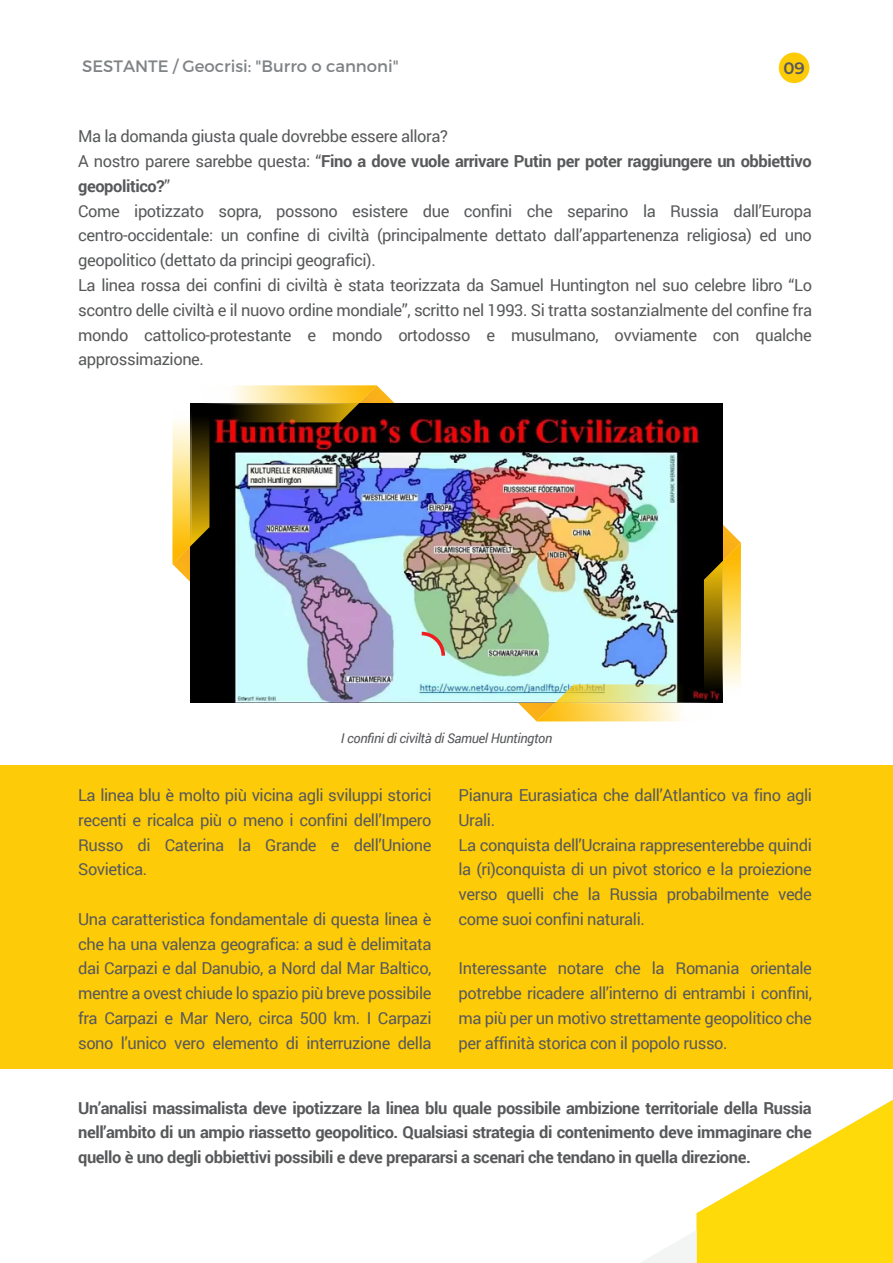
<style>
.page{position:relative;width:893px;height:1263px;background:#fff}
.page>*{position:absolute;margin:0;border:0;box-sizing:border-box;transform-origin:0 0}
.t1{font:16.5px/24.8px "Roboto";letter-spacing:-.025em;color:#58595b;text-align:justify}
.t2{font:700 16.5px/24.8px "Roboto";letter-spacing:-.025em;color:#58595b;text-align:justify}
.t3{font:16.5px "Montserrat";color:#808385}
.t4{font:600 16.5px "Montserrat";color:#58595b}
.t5{font:italic 13.5px "Roboto";letter-spacing:-.025em;color:#58595b}
.s1{font-weight:700}
</style>
<div class="page">
<div style="left:779px;top:53px;width:30px;height:30px;background:#fecb09;border-radius:50%"></div>
<div style="left:0;top:765px;width:893px;height:304px;background:#fecb09"></div>
<svg style="left:696px;top:1099px;width:197px;height:164px;fill:#feda0b"></svg>
<svg style="left:641px;top:1231px;width:55px;height:32px"></svg>
<img style="left:191px;top:404px;width:531px;height:299px">
<svg style="left:418px;top:630px;width:29px;height:29px"></svg>
<img style="left:172px;top:385px;width:237px;height:211px">
<img style="left:505px;top:511px;width:236px;height:210px">
<p class="t3" style="left:82px;top:56px;width:318px">SESTANTE / Geocrisi: "Burro o cannoni"</p>
<p class="t4" style="left:783px;top:56px;width:23px">09</p>
<p class="t1" style="left:78px;top:124px;width:735px;text-align:left">Ma la domanda giusta quale dovrebbe essere allora?<br>A nostro parere sarebbe questa: “<span class="s1">Fino a dove vuole arrivare Putin per poter raggiungere un obbiettivo geopolitico?</span>”<br>Come ipotizzato sopra, possono esistere due confini che separino la Russia dall’Europa centro-occidentale: un confine di civiltà (principalmente dettato dall’appartenenza religiosa) ed uno geopolitico (dettato da principi geografici).<br>La linea rossa dei confini di civiltà è stata teorizzata da Samuel Huntington nel suo celebre libro “Lo scontro delle civiltà e il nuovo ordine mondiale”, scritto nel 1993. Si tratta sostanzialmente del confine fra mondo cattolico-protestante e mondo ortodosso e musulmano, ovviamente con qualche approssimazione.</p>
<p class="t5" style="left:341px;top:728px;width:213px">I confini di civiltà di Samuel Huntington</p>
<p class="t1" style="left:78px;top:782px;width:355px">La linea blu è molto più vicina agli sviluppi storici recenti e ricalca più o meno i confini dell’Impero Russo di Caterina la Grande e dell’Unione Sovietica.</p>
<p class="t1" style="left:78px;top:906px;width:355px">Una caratteristica fondamentale di questa linea è che ha una valenza geografica: a sud è delimitata dai Carpazi e dal Danubio, a Nord dal Mar Baltico, mentre a ovest chiude lo spazio più breve possibile fra Carpazi e Mar Nero, circa 500 km. I Carpazi sono l’unico vero elemento di interruzione della</p>
<p class="t1" style="left:459px;top:782px;width:355px;text-align:left">Pianura Eurasiatica che dall’Atlantico va fino agli Urali.<br>La conquista dell’Ucraina rappresenterebbe quindi la (ri)conquista di un pivot storico e la proiezione verso quelli che la Russia probabilmente vede come suoi confini naturali.</p>
<p class="t1" style="left:459px;top:955px;width:355px">Interessante notare che la Romania orientale potrebbe ricadere all’interno di entrambi i confini, ma più per un motivo strettamente geopolitico che per affinità storica con il popolo russo.</p>
<p class="t2" style="left:78px;top:1095px;width:735px">Un’analisi massimalista deve ipotizzare la linea blu quale possibile ambizione territoriale della Russia nell’ambito di un ampio riassetto geopolitico. Qualsiasi strategia di contenimento deve immaginare che quello è uno degli obbiettivi possibili e deve prepararsi a scenari che tendano in quella direzione.</p>
</div>
